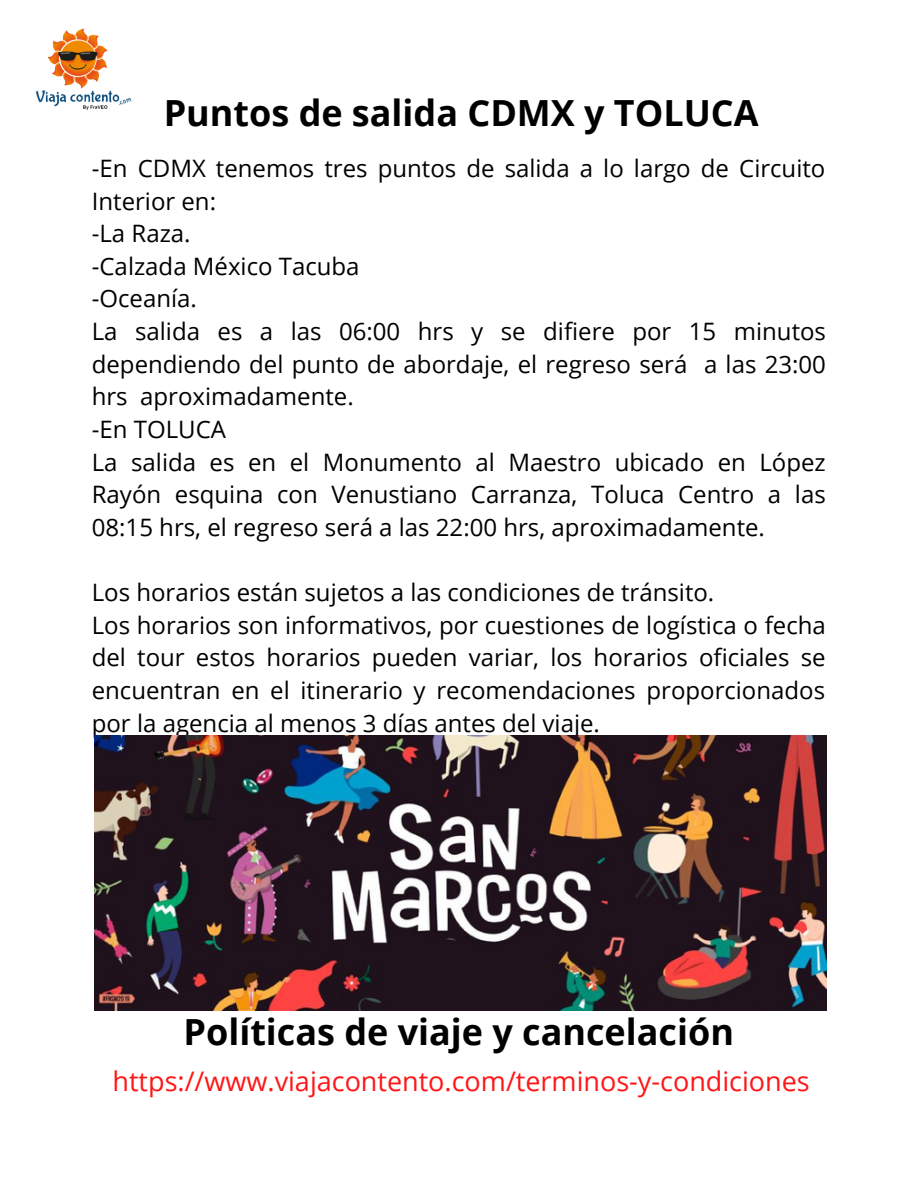
<style>
.page{position:relative;width:918px;height:1188px;background:#fff}
.page>*{position:absolute;margin:0;border:0;box-sizing:border-box;transform-origin:0 0}
.t1{font:700 36px "Open Sans";color:#000}
.t2{font:27px "Open Sans";color:#ff1616}
.t3{font:24px/32.7px "Open Sans";color:#000}
</style>
<div class="page">
<img style="left:35px;top:28px;width:97px;height:82px">
<img style="left:94px;top:736px;width:733px;height:274px">
<h1 class="t1" style="left:164px;top:88px;width:596px">Puntos de salida CDMX y TOLUCA</h1>
<p class="t3" style="left:92px;top:151px;width:736px">-En CDMX tenemos tres puntos de salida a lo largo de Circuito Interior en:<br>-La Raza.<br>-Calzada México Tacuba<br>-Oceanía.<br>La salida es a las 06:00 hrs y se difiere por 15 minutos dependiendo del punto de abordaje, el regreso será a las 23:00 hrs aproximadamente.<br>-En TOLUCA<br>La salida es en el Monumento al Maestro ubicado en López Rayón esquina con Venustiano Carranza, Toluca Centro a las 08:15 hrs, el regreso será a las 22:00 hrs, aproximadamente.</p>
<p class="t3" style="left:92px;top:575px;width:736px">Los horarios están sujetos a las condiciones de tránsito.<br>Los horarios son informativos, por cuestiones de logística o fecha del tour estos horarios pueden variar, los horarios oficiales se encuentran en el itinerario y recomendaciones proporcionados por la agencia al menos 3 días antes del viaje.</p>
<h1 class="t1" style="left:184px;top:1007px;width:552px">Políticas de viaje y cancelación</h1>
<p class="t2" style="left:113px;top:1062px;width:699px">https://www.viajacontento.com/terminos-y-condiciones</p>
</div>
